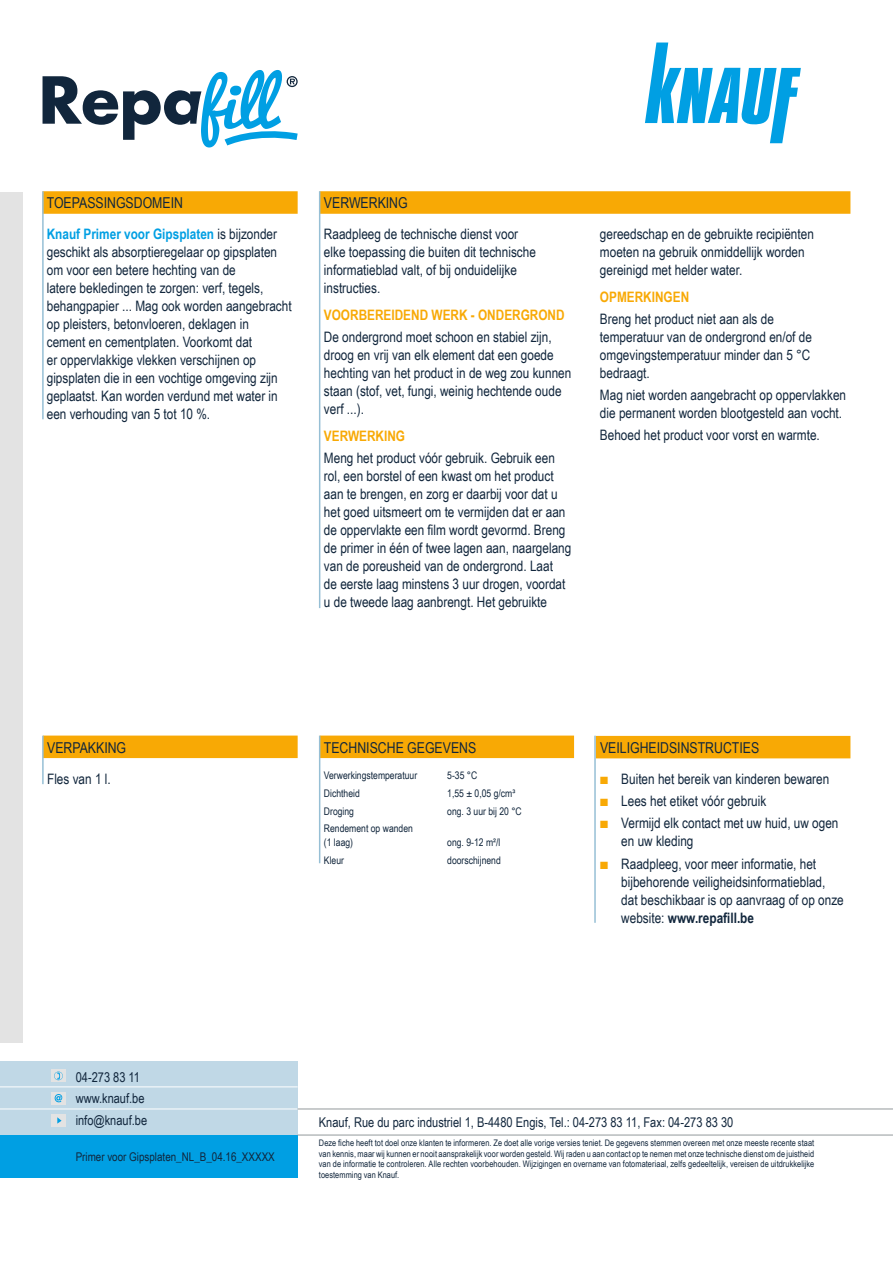
<style>
.page{position:relative;width:893px;height:1263px;background:#fff}
.page>*{position:absolute;margin:0;border:0;box-sizing:border-box;transform-origin:0 0}
.t1{font:15px "Arial Narrow";color:#11263c}
.t2{font:14.4px/18px "Arial Narrow";color:#11263c}
.t3{font:700 14.4px "Arial Narrow";color:#f8a905}
.t4{font:13.5px/21.5px "Arial Narrow";color:#11263c}
.t5{font:12px "Arial Narrow";color:#11263c}
.t6{font:10.5px/13.5px "Arial Narrow";color:#11263c}
.t7{font:9px/10.5px "Arial Narrow";letter-spacing:.01em;color:#11263c;text-align:justify}
.s1{font-weight:700;color:#009fe3}
.s2{color:#f8a905}
.s3{font-weight:700}
</style>
<div class="page">
<div style="left:0;top:192px;width:22px;height:850px;background:#e3e3e3"></div>
<div style="left:0;top:1061px;width:298px;height:74px;background:#c0d8e6"></div>
<div style="left:0;top:1135px;width:298px;height:43px;background:#009fe3"></div>
<hr style="left:0;top:1108px;width:298px;height:1px;background:#fff">
<hr style="left:0;top:1086px;width:298px;height:1px;background:#fff">
<hr style="left:298px;top:1108px;width:595px;height:1px;background:#93999c">
<hr style="left:298px;top:1135px;width:595px;height:1px;background:#93999c">
<div style="left:51px;top:1114px;width:15px;height:13px;background:#e3e3e3"></div>
<svg style="left:57px;top:1117px;width:5px;height:6px"></svg>
<div style="left:51px;top:1092px;width:15px;height:12px;background:#e3e3e3"></div>
<svg style="left:55px;top:1094px;width:7px;height:8px"></svg>
<div style="left:51px;top:1069px;width:15px;height:13px;background:#e3e3e3"></div>
<svg style="left:54px;top:1071px;width:9px;height:9px"></svg>
<svg style="left:43px;top:70px;width:255px;height:77px"></svg>
<svg style="left:645px;top:43px;width:156px;height:100px"></svg>
<div style="left:43px;top:191px;width:255px;height:23px;background:#f8a905"></div>
<div style="left:596px;top:736px;width:254px;height:22px;background:#f8a905"></div>
<div style="left:320px;top:191px;width:530px;height:23px;background:#f8a905"></div>
<div style="left:43px;top:735px;width:255px;height:23px;background:#f8a905"></div>
<div style="left:320px;top:735px;width:254px;height:23px;background:#f8a905"></div>
<hr style="left:42px;top:191px;width:2px;height:228px;background:#96bfd5">
<hr style="left:594px;top:736px;width:2px;height:187px;background:#96bfd5">
<hr style="left:319px;top:191px;width:1px;height:417px;background:#96bfd5">
<hr style="left:42px;top:736px;width:2px;height:48px;background:#96bfd5">
<hr style="left:319px;top:736px;width:1px;height:127px;background:#96bfd5">
<p class="t1" style="left:47px;top:192px;width:138px">TOEPASSINGSDOMEIN</p>
<p class="t2" style="left:47px;top:225px;width:246px"><span class="s1">Knauf Primer voor Gipsplaten</span> is bijzonder geschikt als absorptieregelaar op gipsplaten om voor een betere hechting van de<br>latere bekledingen te zorgen: verf, tegels, behangpapier ... Mag ook worden aangebracht op pleisters, betonvloeren, deklagen in<br>cement en cementplaten. Voorkomt dat<br>er oppervlakkige vlekken verschijnen op gipsplaten die in een vochtige omgeving zijn geplaatst. Kan worden verdund met water in een verhouding van 5 tot 10 %.</p>
<p class="t1" style="left:324px;top:192px;width:85px">VERWERKING</p>
<p class="t2" style="left:324px;top:225px;width:214px">Raadpleeg de technische dienst voor elke toepassing die buiten dit technische informatieblad valt, of bij onduidelijke instructies.</p>
<p class="t3" style="left:324px;top:304px;width:242px">VOORBEREIDEND WERK - ONDERGROND</p>
<p class="t2" style="left:324px;top:327px;width:249px">De ondergrond moet schoon en stabiel zijn, droog en vrij van elk element dat een goede hechting van het product in de weg zou kunnen staan (stof, vet, fungi, weinig hechtende oude verf ...).</p>
<p class="t3" style="left:324px;top:424px;width:83px">VERWERKING</p>
<p class="t2" style="left:324px;top:448px;width:249px">Meng het product vóór gebruik. Gebruik een rol, een borstel of een kwast om het product aan te brengen, en zorg er daarbij voor dat u het goed uitsmeert om te vermijden dat er aan de oppervlakte een film wordt gevormd. Breng de primer in één of twee lagen aan, naargelang van de poreusheid van de ondergrond. Laat<br>de eerste laag minstens 3 uur drogen, voordat u de tweede laag aanbrengt. Het gebruikte</p>
<p class="t2" style="left:600px;top:225px;width:215px">gereedschap en de gebruikte recipiënten moeten na gebruik onmiddellijk worden gereinigd met helder water.</p>
<p class="t3" style="left:600px;top:286px;width:91px">OPMERKINGEN</p>
<p class="t2" style="left:600px;top:309px;width:214px">Breng het product niet aan als de temperatuur van de ondergrond en/of de omgevingstemperatuur minder dan 5 °C bedraagt.</p>
<p class="t2" style="left:600px;top:386px;width:248px">Mag niet worden aangebracht op oppervlakken die permanent worden blootgesteld aan vocht.</p>
<p class="t2" style="left:600px;top:426px;width:221px">Behoed het product voor vorst en warmte.</p>
<p class="t1" style="left:47px;top:736px;width:81px">VERPAKKING</p>
<p class="t2" style="left:47px;top:769px;width:65px">Fles van 1 l.</p>
<p class="t1" style="left:324px;top:736px;width:154px">TECHNISCHE GEGEVENS</p>
<p class="t6" style="left:324px;top:768px;width:95px">Verwerkingstemperatuur</p>
<p class="t6" style="left:447px;top:768px;width:32px">5-35 °C</p>
<p class="t6" style="left:324px;top:786px;width:37px">Dichtheid</p>
<p class="t6" style="left:447px;top:786px;width:69px">1,55 ± 0,05 g/cm³</p>
<p class="t6" style="left:324px;top:804px;width:32px">Droging</p>
<p class="t6" style="left:447px;top:804px;width:76px">ong. 3 uur bij 20 °C</p>
<p class="t6" style="left:324px;top:821px;width:91px">Rendement op wanden (1 laag)</p>
<p class="t6" style="left:447px;top:835px;width:55px">ong. 9-12 m²/l</p>
<p class="t6" style="left:324px;top:853px;width:22px">Kleur</p>
<p class="t6" style="left:447px;top:853px;width:55px">doorschijnend</p>
<p class="t1" style="left:600px;top:737px;width:161px">VEILIGHEIDSINSTRUCTIES</p>
<p class="t2" style="left:600px;top:769px;width:231px"><span class="s2">■</span> Buiten het bereik van kinderen bewaren</p>
<p class="t2" style="left:600px;top:791px;width:168px"><span class="s2">■</span> Lees het etiket vóór gebruik</p>
<p class="t2" style="left:621px;top:814px;width:219px;text-indent:-21px"><span class="s2">■</span> Vermijd elk contact met uw huid, uw ogen en uw kleding</p>
<p class="t2" style="left:621px;top:854px;width:224px;text-indent:-21px"><span class="s2">■</span> Raadpleeg, voor meer informatie, het bijbehorende veiligheidsinformatieblad, dat beschikbaar is op aanvraag of op onze website: <span class="s3">www.repafill.be</span></p>
<p class="t4" style="left:76px;top:1065px;width:73px">04-273 83 11 www.knauf.be info@knauf.be</p>
<p class="t5" style="left:76px;top:1148px;width:201px">Primer voor Gipsplaten_NL_B_04.16_XXXXX</p>
<p class="t4" style="left:319px;top:1111px;width:416px">Knauf, Rue du parc industriel 1, B-4480 Engis, Tel.: 04-273 83 11, Fax: 04-273 83 30</p>
<p class="t7" style="left:319px;top:1138px;width:497px">Deze fiche heeft tot doel onze klanten te informeren. Ze doet alle vorige versies teniet. De gegevens stemmen overeen met onze meeste recente staat van kennis, maar wij kunnen er nooit aansprakelijk voor worden gesteld. Wij raden u aan contact op te nemen met onze technische dienst om de juistheid van de informatie te controleren. Alle rechten voorbehouden. Wijzigingen en overname van fotomateriaal, zelfs gedeeltelijk, vereisen de uitdrukkelijke toestemming van Knauf.</p>
</div>
